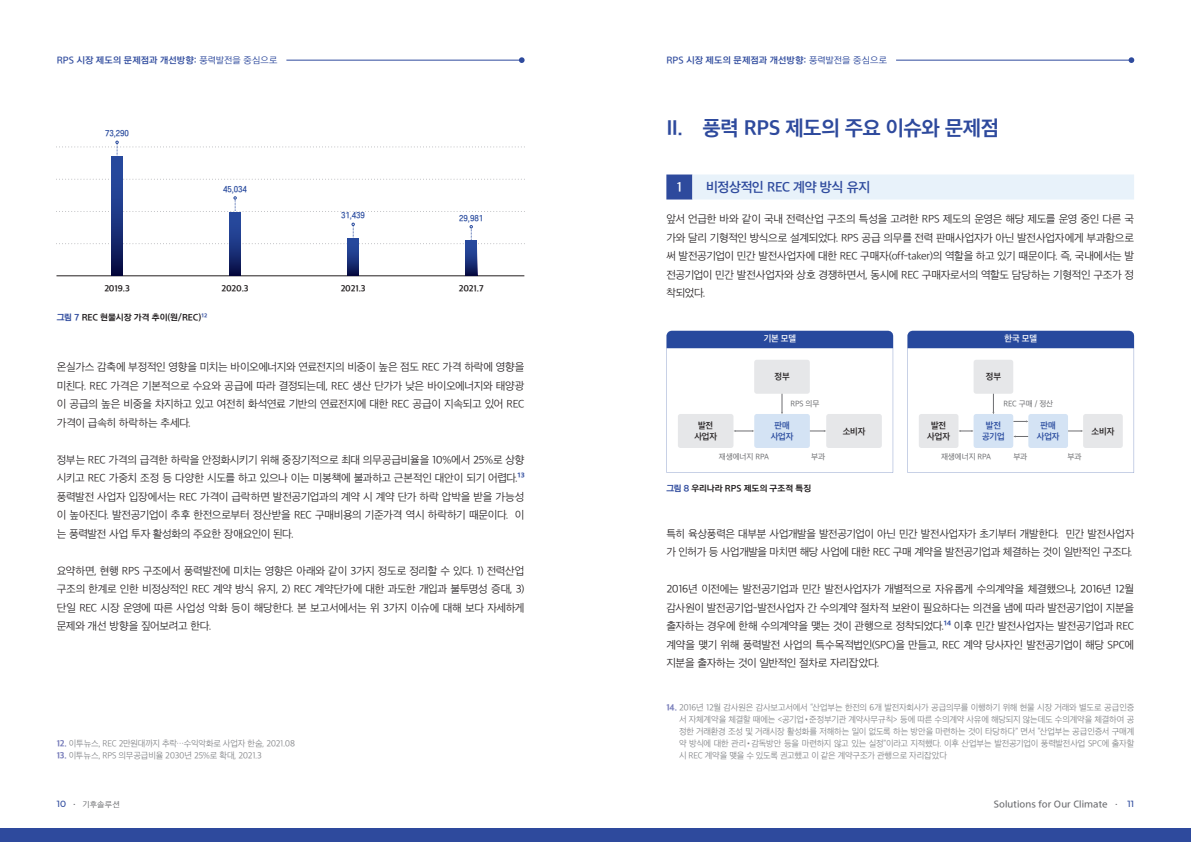
<style>
.page{position:relative;width:1191px;height:842px;background:#fff}
.page>*{position:absolute;margin:0;border:0;box-sizing:border-box;transform-origin:0 0}
.대제_국문{font:20px "SD Gothic Neoa g Bd";letter-spacing:-.025em;color:#2e4a9d}
.중제_국문{font:13px "SD Gothic Neoa f Sm";letter-spacing:-.04em;color:#2e4a9d}
.중제_국문-2{font:13px "SD Gothic Neoa f Sm";color:#fff}
.본문_국문{font:10.5px/18.5px "SD Gothic Neoa c Lt";letter-spacing:-.035em;color:#231f20;text-align:justify}
.t1{font:9px "Rix Sin Go SEPB";letter-spacing:.02em;color:#2e4a9d}
.t2{font:9px "Rix Sin Go SEPB";letter-spacing:.01em;color:#6c6d70}
.각주_국문{font:8.5px/12px "SD Gothic Neoa c Lt";letter-spacing:-.025em;color:#808285;text-align:justify}
.표_그림_제목{font:8.5px "Rix Sin Go SEPEB";letter-spacing:.005em;color:#231f20}
.t3{font:8.5px "SD Gothic Neoa g Bd";letter-spacing:-.02em;color:#231f20}
.t4{font:8.5px "SD Gt Neo Cond f Sb";letter-spacing:-.015em;color:#27499d}
.t5{font:8.5px/10.2px "SD Gothic Neoa f Sm";letter-spacing:-.015em;color:#231f20;text-align:center}
.t6{font:8.5px/10.2px "SD Gothic Neoa f Sm";letter-spacing:-.015em;color:#27499d;text-align:center}
.t7{font:8.5px "SD Gothic Neoa f Sm";letter-spacing:-.015em;color:#fff}
.t8{font:8px "Rix Sin Go SEPR";letter-spacing:.01em;color:#6c6d70}
.t9{font:7.8px "SD Gothic Neoa d Rg";letter-spacing:-.015em;color:#6c6d70}
.s1{font-family:"Rix Sin Go SEPR"}
.s2{color:#2e4a9d}
.s3{font-family:"SD Gothic Neoa h Ex Bd";color:#7a7fbb}
.s4{font-family:"Montserrat";font-weight:500;font-size:9px;color:#2e4a9d}
.s5{font-family:"Rix Sin Go SEPB"}
.s6{font-size:8px}
.s7{font-family:"Montserrat";font-weight:500;color:#2e4a9d}
</style>
<div class="page">
<hr style="left:286px;top:60px;width:236px;height:1px;background:#2e4a9d">
<svg style="left:519px;top:57px;width:5px;height:6px"></svg>
<div style="left:0;top:828px;width:1191px;height:14px;background:#2e4a9d"></div>
<hr style="left:896px;top:60px;width:235px;height:1px;background:#2e4a9d">
<svg style="left:1128px;top:57px;width:6px;height:6px"></svg>
<svg style="left:59px;top:179px;width:466px;height:1px"></svg>
<hr style="left:57px;top:276px;width:467px;height:1px;background:#231f20">
<svg style="left:111px;top:156px;width:12px;height:120px"></svg>
<svg style="left:229px;top:212px;width:12px;height:64px"></svg>
<svg style="left:347px;top:244px;width:12px;height:32px"></svg>
<svg style="left:465px;top:244px;width:12px;height:32px"></svg>
<svg style="left:59px;top:141px;width:466px;height:15px"></svg>
<svg style="left:59px;top:196px;width:466px;height:16px"></svg>
<svg style="left:59px;top:223px;width:466px;height:21px"></svg>
<div style="left:666px;top:175px;width:26px;height:25px;background:#2e4a9d"></div>
<div style="left:692px;top:175px;width:442px;height:25px;background:#e8f2fa"></div>
<svg style="left:907px;top:331px;width:227px;height:142px"></svg>
<div style="left:918px;top:414px;width:40px;height:34px;background:#e6e7e9;border-radius:3px"></div>
<div style="left:973px;top:414px;width:40px;height:34px;background:#d4e3f4;border-radius:3px"></div>
<div style="left:1028px;top:414px;width:40px;height:34px;background:#d4e3f4;border-radius:3px"></div>
<svg style="left:666px;top:331px;width:227px;height:142px"></svg>
<p class="t1" style="left:57px;top:55px;width:222px">RPS 시장 제도의 문제점과 개선방향: <span class="s1">풍력발전을 중심으로</span></p>
<p class="t4" style="left:105px;top:130px;width:25px">73,290</p>
<p class="t4" style="left:223px;top:185px;width:25px">45,034</p>
<p class="t4" style="left:341px;top:212px;width:25px">31,439</p>
<p class="t4" style="left:459px;top:214px;width:25px">29,981</p>
<p class="t3" style="left:104px;top:284px;width:27px">2019.3</p>
<p class="t3" style="left:222px;top:284px;width:29px">2020.3</p>
<p class="t3" style="left:341px;top:284px;width:26px">2021.3</p>
<p class="t3" style="left:459px;top:284px;width:26px">2021.7</p>
<p class="표_그림_제목" style="left:57px;top:312px;width:152px"><span class="s2">그림 7</span> REC 현물시장 가격 추이(원/REC)<sup>12</sup></p>
<p class="본문_국문" style="left:57px;top:358px;width:469px">온실가스 감축에 부정적인 영향을 미치는 바이오에너지와 연료전지의 비중이 높은 점도 REC 가격 하락에 영향을 미친다. REC 가격은 기본적으로 수요와 공급에 따라 결정되는데, REC 생산 단가가 낮은 바이오에너지와 태양광 이 공급의 높은 비중을 차지하고 있고 여전히 화석연료 기반의 연료전지에 대한 REC 공급이 지속되고 있어 REC 가격이 급속히 하락하는 추세다.</p>
<p class="본문_국문" style="left:57px;top:450px;width:469px">정부는 REC 가격의 급격한 하락을 안정화시키기 위해 중장기적으로 최대 의무공급비율을 10%에서 25%로 상향 시키고 REC 가중치 조정 등 다양한 시도를 하고 있으나 이는 미봉책에 불과하고 근본적인 대안이 되기 어렵다.<sup>13 </sup>풍력발전 사업자 입장에서는 REC 가격이 급락하면 발전공기업과의 계약 시 계약 단가 하락 압박을 받을 가능성 이 높아진다. 발전공기업이 추후 한전으로부터 정산받을 REC 구매비용의 기준가격 역시 하락하기 때문이다. 이 는 풍력발전 사업 투자 활성화의 주요한 장애요인이 된다.</p>
<p class="본문_국문" style="left:57px;top:561px;width:469px">요약하면, 현행 RPS 구조에서 풍력발전에 미치는 영향은 아래와 같이 3가지 정도로 정리할 수 있다. 1) 전력산업 구조의 한계로 인한 비정상적인 REC 계약 방식 유지, 2) REC 계약단가에 대한 과도한 개입과 불투명성 증대, 3) 단일 REC 시장 운영에 따른 사업성 악화 등이 해당한다. 본 보고서에서는 위 3가지 이슈에 대해 보다 자세하게 문제와 개선 방향을 짚어보려고 한다.</p>
<p class="각주_국문" style="left:57px;top:737px;width:240px"><span class="s3">12.</span> 이투뉴스, REC 2만원대까지 추락…수익악화로 사업자 한숨, 2021.08</p>
<p class="각주_국문" style="left:57px;top:749px;width:207px"><span class="s3">13.</span> 이투뉴스, RPS 의무공급비율 2030년 25%로 확대, 2021.3</p>
<p class="t1" style="left:666px;top:55px;width:222px">RPS 시장 제도의 문제점과 개선방향: <span class="s1">풍력발전을 중심으로</span></p>
<p class="대제_국문" style="left:666px;top:118px;width:334px">II. 풍력 RPS 제도의 주요 이슈와 문제점</p>
<p class="중제_국문-2" style="left:676px;top:180px;width:7px">1</p>
<p class="중제_국문" style="left:706px;top:180px;width:166px">비정상적인 REC 계약 방식 유지</p>
<p class="본문_국문" style="left:666px;top:210px;width:469px">앞서 언급한 바와 같이 국내 전력산업 구조의 특성을 고려한 RPS 제도의 운영은 해당 제도를 운영 중인 다른 국 가와 달리 기형적인 방식으로 설계되었다. RPS 공급 의무를 전력 판매사업자가 아닌 발전사업자에게 부과함으로 써 발전공기업이 민간 발전사업자에 대한 REC 구매자(off-taker)의 역할을 하고 있기 때문이다. 즉, 국내에서는 발 전공기업이 민간 발전사업자와 상호 경쟁하면서, 동시에 REC 구매자로서의 역할도 담당하는 기형적인 구조가 정 착되었다.</p>
<p class="t7" style="left:763px;top:334px;width:34px">기본 모델</p>
<p class="t7" style="left:1004px;top:334px;width:34px">한국 모델</p>
<p class="t5" style="left:986px;top:372px;width:17px">정부</p>
<p class="t9" style="left:1003px;top:400px;width:51px">REC 구매 / 정산</p>
<p class="t5" style="left:774px;top:372px;width:17px">정부</p>
<p class="t9" style="left:790px;top:400px;width:30px">RPS 의무</p>
<p class="t5" style="left:694px;top:421px;width:24px">발전 사업자</p>
<p class="t6" style="left:770px;top:421px;width:24px">판매 사업자</p>
<p class="t5" style="left:842px;top:426px;width:24px">소비자</p>
<p class="t9" style="left:719px;top:452px;width:52px">재생에너지 RPA</p>
<p class="t9" style="left:811px;top:452px;width:15px">부과</p>
<p class="t5" style="left:927px;top:421px;width:24px">발전 사업자</p>
<p class="t6" style="left:982px;top:421px;width:24px">발전 공기업</p>
<p class="t6" style="left:1036px;top:421px;width:24px">판매 사업자</p>
<p class="t9" style="left:941px;top:452px;width:52px">재생에너지 RPA</p>
<p class="t9" style="left:1013px;top:452px;width:15px">부과</p>
<p class="t9" style="left:1067px;top:452px;width:15px">부과</p>
<p class="t5" style="left:1091px;top:426px;width:24px">소비자</p>
<p class="표_그림_제목" style="left:666px;top:483px;width:147px"><span class="s2">그림 8</span> 우리나라 RPS 제도의 구조적 특징</p>
<p class="본문_국문" style="left:666px;top:524px;width:469px">특히 육상풍력은 대부분 사업개발을 발전공기업이 아닌 민간 발전사업자가 초기부터 개발한다. 민간 발전사업자 가 인허가 등 사업개발을 마치면 해당 사업에 대한 REC 구매 계약을 발전공기업과 체결하는 것이 일반적인 구조다.</p>
<p class="본문_국문" style="left:666px;top:580px;width:469px">2016년 이전에는 발전공기업과 민간 발전사업자가 개별적으로 자유롭게 수의계약을 체결했으나, 2016년 12월 감사원이 발전공기업-발전사업자 간 수의계약 절차적 보완이 필요하다는 의견을 냄에 따라 발전공기업이 지분을 출자하는 경우에 한해 수의계약을 맺는 것이 관행으로 정착되었다.<sup>14</sup> 이후 민간 발전사업자는 발전공기업과 REC 계약을 맺기 위해 풍력발전 사업의 특수목적법인(SPC)을 만들고, REC 계약 당사자인 발전공기업이 해당 SPC에 지분을 출자하는 것이 일반적인 절차로 자리잡았다.</p>
<p class="각주_국문" style="left:679px;top:701px;width:457px;text-indent:-13px"><span class="s3">14.</span> 2016년 12월 감사원은 감사보고서에서 “산업부는 한전의 6개 발전자회사가 공급의무를 이행하기 위해 현물 시장 거래와 별도로 공급인증 서 자체계약을 체결할 때에는 &lt;공기업•준정부기관 계약사무규칙&gt; 등에 따른 수의계약 사유에 해당되지 않는데도 수의계약을 체결하여 공 정한 거래환경 조성 및 거래시장 활성화를 저해하는 일이 없도록 하는 방안을 마련하는 것이 타당하다” 면서 “산업부는 공급인증서 구매계 약 방식에 대한 관리•감독방안 등을 마련하지 않고 있는 실정”이라고 지적했다. 이후 산업부는 발전공기업이 풍력발전사업 SPC에 출자할 시 REC 계약을 맺을 수 있도록 권고했고 이 같은 계약구조가 관행으로 자리잡았다</p>
<p class="t8" style="left:57px;top:800px;width:64px"><span class="s4">10</span> <span class="s5">·</span> 기후솔루션</p>
<p class="t2" style="left:993px;top:799px;width:142px">Solutions for Our Climate <span class="s6">·</span> <span class="s7">11</span></p>
</div>
